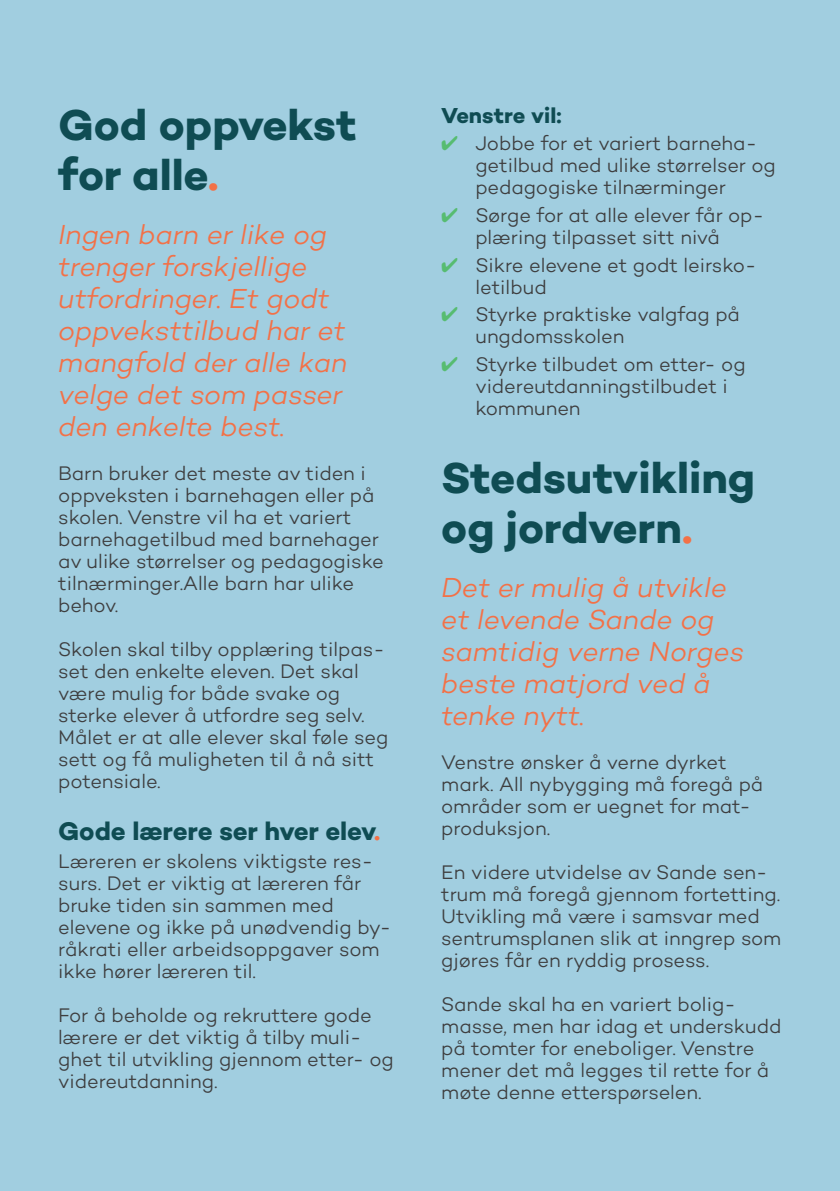
<style>
.page{position:relative;width:840px;height:1191px;background:#fff}
.page>*{position:absolute;margin:0;border:0;box-sizing:border-box;transform-origin:0 0}
.Overskrift_liten{font:700 44px/50px "Campton";color:#0f4c53}
.Ingress_O{font:italic 300 28px/32px "Campton";letter-spacing:-.005em;color:#f37147}
.Underoverskrift{font:700 26px "Campton";letter-spacing:-.01em;color:#0f4c53}
.Underoverskrift_2{font:700 22px "Campton";color:#0f4c53}
.Brodtekst{font:300 20px/22px "Campton";letter-spacing:-.005em;color:#3e3e3f}
.Kulepunkt{font:300 20px/22px "Campton";letter-spacing:-.005em;color:#3e3e3f}
.s1{color:#f37147}
.s2{color:#57bc71}
</style>
<div class="page">
<div style="left:0;top:0;width:839px;height:1191px;background:#a1cee0"></div>
<p class="Overskrift_liten" style="left:58px;top:100px;width:300px">God oppvekst for alle<span class="s1">.</span></p>
<p class="Ingress_O" style="left:58px;top:218px;width:290px">Ingen barn er like og trenger forskjellige utfordringer. Et godt oppveksttilbud har et mangfold der alle kan velge det som passer den enkelte best.</p>
<p class="Brodtekst" style="left:58px;top:462px;width:327px">Barn bruker det meste av tiden i oppveksten i barnehagen eller på skolen. Venstre vil ha et variert barnehagetilbud med barnehager av ulike størrelser og pedagogiske tilnærminger.Alle barn har ulike behov.</p>
<p class="Brodtekst" style="left:58px;top:638px;width:331px">Skolen skal tilby opplæring tilpas&shy;set den enkelte eleven. Det skal være mulig for både svake og sterke elever å utfordre seg selv.<br>Målet er at alle elever skal føle seg sett og få muligheten til å nå sitt potensiale.</p>
<p class="Underoverskrift" style="left:58px;top:815px;width:323px">Gode lærere ser hver elev<span class="s1">.</span></p>
<p class="Brodtekst" style="left:58px;top:850px;width:334px">Læreren er skolens viktigste res&shy;surs. Det er viktig at læreren får bruke tiden sin sammen med elevene og ikke på unødvendig by&shy;råkrati eller arbeidsoppgaver som ikke hører læreren til.</p>
<p class="Brodtekst" style="left:58px;top:1004px;width:337px">For å beholde og rekruttere gode lærere er det viktig å tilby muli&shy;ghet til utvikling gjennom etter- og videreutdanning.</p>
<p class="Underoverskrift_2" style="left:441px;top:101px;width:122px">Venstre vil:</p>
<p class="Kulepunkt" style="left:475px;top:132px;width:302px;text-indent:-34px"><span class="s2">✔</span> Jobbe for et variert barneha&shy;getilbud med ulike størrelser og pedagogiske tilnærminger</p>
<p class="Kulepunkt" style="left:441px;top:204px;width:324px;text-align:center"><span class="s2">✔</span> Sørge for at alle elever får op&shy;plæring tilpasset sitt nivå</p>
<p class="Kulepunkt" style="left:475px;top:253px;width:282px;text-indent:-34px"><span class="s2">✔</span> Sikre elevene et godt leirsko&shy;letilbud</p>
<p class="Kulepunkt" style="left:475px;top:303px;width:266px;text-indent:-34px"><span class="s2">✔</span> Styrke praktiske valgfag på ungdomsskolen</p>
<p class="Kulepunkt" style="left:475px;top:353px;width:272px;text-indent:-34px"><span class="s2">✔</span> Styrke tilbudet om etter- og videreutdanningstilbudet i kommunen</p>
<p class="Overskrift_liten" style="left:441px;top:452px;width:315px">Stedsutvikling og jordvern<span class="s1">.</span></p>
<p class="Ingress_O" style="left:441px;top:571px;width:304px">Det er mulig å utvikle et levende Sande og samtidig verne Norges beste matjord ved å tenke nytt.</p>
<p class="Brodtekst" style="left:441px;top:750px;width:323px">Venstre ønsker å verne dyrket mark. All nybygging må foregå på områder som er uegnet for mat&shy;produksjon.</p>
<p class="Brodtekst" style="left:441px;top:860px;width:341px">En videre utvidelse av Sande sen&shy;trum må foregå gjennom fortetting.<br>Utvikling må være i samsvar med sentrumsplanen slik at inngrep som gjøres får en ryddig prosess.</p>
<p class="Brodtekst" style="left:441px;top:992px;width:341px">Sande skal ha en variert bolig&shy;masse, men har idag et underskudd på tomter for eneboliger. Venstre mener det må legges til rette for å møte denne etterspørselen.</p>
</div>
